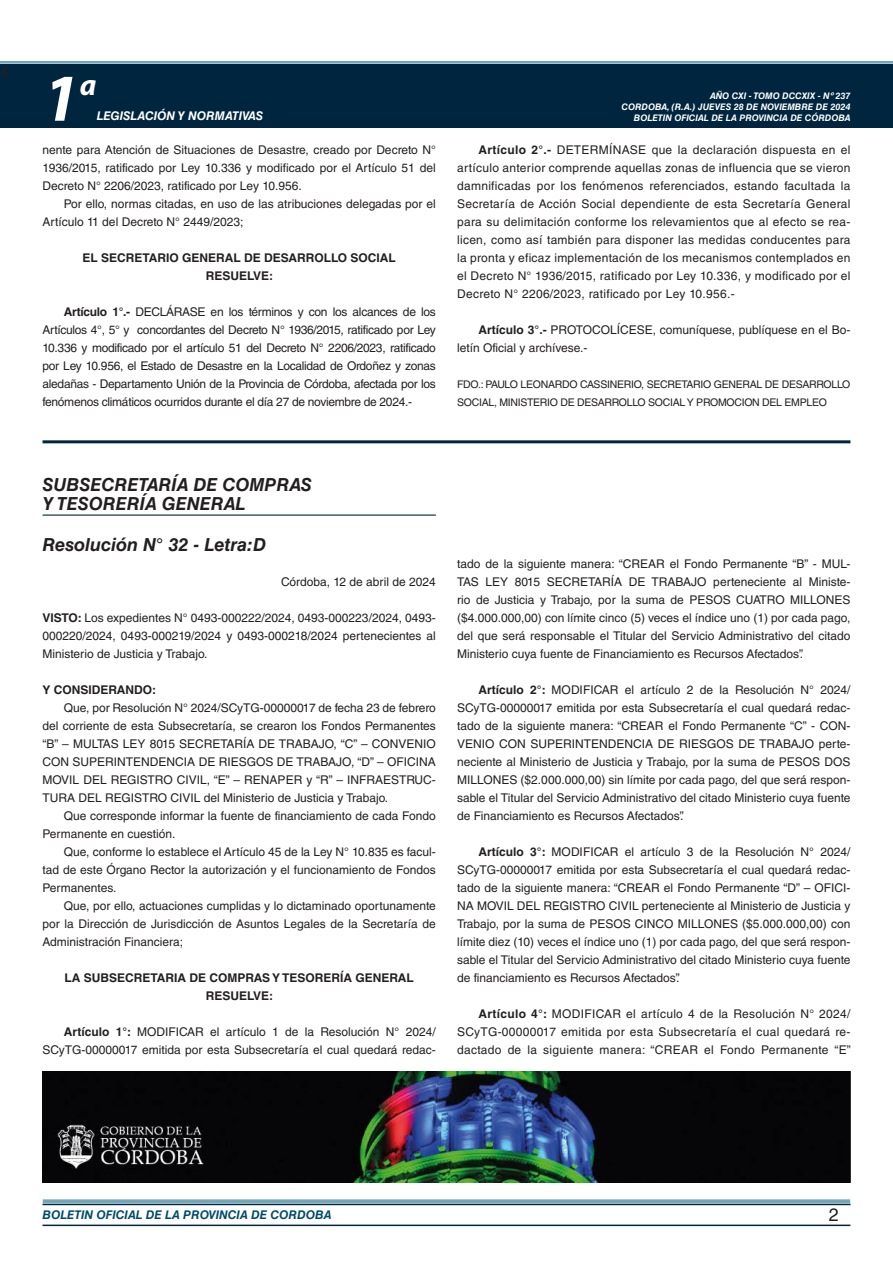
<style>
.page{position:relative;width:893px;height:1263px;background:#fff}
.page>*{position:absolute;margin:0;border:0;box-sizing:border-box;transform-origin:0 0}
.t1{font:italic 700 67.5px "Myriad Pro";color:#fff}
.t2{font:italic 700 30px "Myriad Pro";color:#fff}
.NOMBRE_DE_MINISTERIO{font:italic 700 18px "Helvetica LT Std";color:#231f20}
.t3{font:18px "Minion Pro";color:#231f20}
.t4{font:18px "Helvetica LT Std";color:#231f20}
.TEXTO_BASE{font:12px/18px "Helvetica LT Std";color:#231f20;text-align:justify}
.RESUELVE{font:700 12px "Helvetica LT Std";color:#231f20}
.t5{font:italic 700 12px "Helvetica LT Std";color:#004b6c}
.FECHA{font:12px "Helvetica LT Std";color:#231f20}
.t6{font:italic 700 12px "Helvetica LT Std";color:#fff}
.TEXTO_BASE-2{font:700 12px "Helvetica LT Std";color:#231f20}
.FIRMA{font:10.5px/18px "Helvetica LT Std";letter-spacing:-.025em;color:#231f20}
.t7{font:italic 700 9px/10.8px "Helvetica LT Std";color:#fff;text-align:right}
.s1{font-weight:700}
</style>
<div class="page">
<div style="left:0;top:61px;width:893px;height:6px;background:#fff;opacity:.75"></div>
<div style="left:0;top:64px;width:893px;height:64px;background:#00263f"></div>
<hr style="left:43px;top:1224px;width:807px;height:2px;background:#00263f">
<div style="left:42px;top:1198px;width:809px;height:8px;background:#fff;opacity:.75"></div>
<hr style="left:43px;top:440px;width:807px;height:3px;background:#00263f">
<hr style="left:43px;top:514px;width:393px;height:2px;background:#00263f">
<img style="left:43px;top:1072px;width:807px;height:111px">
<h3 class="t3" style="left:0;top:59px;width:10px">4</h3>
<h1 class="t1" style="left:43px;top:54px;width:38px">1</h1>
<h2 class="t2" style="left:80px;top:66px;width:18px">a</h2>
<p class="t6" style="left:97px;top:109px;width:168px">LEGISLACIÓN Y NORMATIVAS</p>
<p class="TEXTO_BASE" style="left:43px;top:141px;width:395px">nente para Atención de Situaciones de Desastre, creado por Decreto N° 1936/2015, ratificado por Ley 10.336 y modificado por el Artículo 51 del Decreto N° 2206/2023, ratificado por Ley 10.956.</p>
<p class="TEXTO_BASE" style="left:43px;top:195px;width:395px;text-indent:21px">Por ello, normas citadas, en uso de las atribuciones delegadas por el<br>Artículo 11 del Decreto N° 2449/2023;</p>
<p class="RESUELVE" style="left:83px;top:250px;width:315px">EL SECRETARIO GENERAL DE DESARROLLO SOCIAL</p>
<p class="RESUELVE" style="left:206px;top:268px;width:69px">RESUELVE:</p>
<p class="TEXTO_BASE" style="left:43px;top:303px;width:395px;text-indent:21px"><span class="s1">Artículo 1°.-</span> DECLÁRASE en los términos y con los alcances de los Artículos 4°, 5° y concordantes del Decreto N° 1936/2015, ratificado por Ley 10.336 y modificado por el artículo 51 del Decreto N° 2206/2023, ratificado por Ley 10.956, el Estado de Desastre en la Localidad de Ordoñez y zonas aledañas - Departamento Unión de la Provincia de Córdoba, afectada por los fenómenos climáticos ocurridos durante el día 27 de noviembre de 2024.-</p>
<p class="t7" style="left:622px;top:91px;width:230px">AÑO CXI - TOMO DCCXIX - Nº 237<br>CORDOBA, (R.A.) JUEVES 28 DE NOVIEMBRE DE 2024<br>BOLETIN OFICIAL DE LA PROVINCIA DE CÓRDOBA</p>
<p class="TEXTO_BASE" style="left:457px;top:141px;width:395px;text-indent:21px"><span class="s1">Artículo 2°.-</span> DETERMÍNASE que la declaración dispuesta en el artículo anterior comprende aquellas zonas de influencia que se vieron damnificadas por los fenómenos referenciados, estando facultada la Secretaría de Acción Social dependiente de esta Secretaría General para su delimitación conforme los relevamientos que al efecto se rea&shy;licen, como así también para disponer las medidas conducentes para la pronta y eficaz implementación de los mecanismos contemplados en el Decreto N° 1936/2015, ratificado por Ley 10.336, y modificado por el Decreto N° 2206/2023, ratificado por Ley 10.956.-</p>
<p class="TEXTO_BASE" style="left:457px;top:321px;width:395px;text-indent:21px"><span class="s1">Artículo 3°.-</span> PROTOCOLÍCESE, comuníquese, publíquese en el Bo&shy;letín Oficial y archívese.-</p>
<p class="FIRMA" style="left:457px;top:375px;width:395px">FDO.: PAULO LEONARDO CASSINERIO, SECRETARIO GENERAL DE DESARROLLO<br>SOCIAL, MINISTERIO DE DESARROLLO SOCIAL Y PROMOCION DEL EMPLEO</p>
<p class="NOMBRE_DE_MINISTERIO" style="left:43px;top:473px;width:271px">SUBSECRETARÍA DE COMPRAS</p>
<p class="NOMBRE_DE_MINISTERIO" style="left:43px;top:493px;width:204px">Y TESORERÍA GENERAL</p>
<p class="NOMBRE_DE_MINISTERIO" style="left:43px;top:534px;width:225px">Resolución N° 32 - Letra:D</p>
<p class="FECHA" style="left:281px;top:575px;width:156px">Córdoba, 12 de abril de 2024</p>
<p class="TEXTO_BASE" style="left:43px;top:609px;width:395px"><span class="s1">VISTO:</span> Los expedientes N° 0493-000222/2024, 0493-000223/2024, 0493- 000220/2024, 0493-000219/2024 y 0493-000218/2024 pertenecientes al Ministerio de Justicia y Trabajo.</p>
<p class="TEXTO_BASE-2" style="left:43px;top:682px;width:115px">Y CONSIDERANDO:</p>
<p class="TEXTO_BASE" style="left:43px;top:699px;width:395px;text-indent:21px">Que, por Resolución N° 2024/SCyTG-00000017 de fecha 23 de febrero del corriente de esta Subsecretaría, se crearon los Fondos Permanentes “B” – MULTAS LEY 8015 SECRETARÍA DE TRABAJO, “C” – CONVENIO CON SUPERINTENDENCIA DE RIESGOS DE TRABAJO, “D” – OFICINA MOVIL DEL REGISTRO CIVIL, “E” – RENAPER y “R” – INFRAESTRUC-TURA DEL REGISTRO CIVIL del Ministerio de Justicia y Trabajo.</p>
<p class="TEXTO_BASE" style="left:43px;top:807px;width:395px;text-indent:21px">Que corresponde informar la fuente de financiamiento de cada Fondo<br>Permanente en cuestión.</p>
<p class="TEXTO_BASE" style="left:43px;top:843px;width:395px;text-indent:21px">Que, conforme lo establece el Artículo 45 de la Ley N° 10.835 es facul&shy;tad de este Órgano Rector la autorización y el funcionamiento de Fondos Permanentes.</p>
<p class="TEXTO_BASE" style="left:43px;top:897px;width:395px;text-indent:21px">Que, por ello, actuaciones cumplidas y lo dictaminado oportunamente por la Dirección de Jurisdicción de Asuntos Legales de la Secretaría de Administración Financiera;</p>
<p class="RESUELVE" style="left:64px;top:970px;width:351px">LA SUBSECRETARIA DE COMPRAS Y TESORERÍA GENERAL</p>
<p class="RESUELVE" style="left:206px;top:988px;width:69px">RESUELVE:</p>
<p class="TEXTO_BASE" style="left:43px;top:1023px;width:395px;text-align:right"><span class="s1">Artículo 1°:</span> MODIFICAR el artículo 1 de la Resolución N° 2024/<br>SCyTG-00000017 emitida por esta Subsecretaría el cual quedará redac-</p>
<p class="TEXTO_BASE" style="left:457px;top:555px;width:395px">tado de la siguiente manera: “CREAR el Fondo Permanente “B” - MUL-TAS LEY 8015 SECRETARÍA DE TRABAJO perteneciente al Ministe&shy;rio de Justicia y Trabajo, por la suma de PESOS CUATRO MILLONES ($4.000.000,00) con límite cinco (5) veces el índice uno (1) por cada pago, del que será responsable el Titular del Servicio Administrativo del citado Ministerio cuya fuente de Financiamiento es Recursos Afectados”.</p>
<p class="TEXTO_BASE" style="left:457px;top:681px;width:395px;text-indent:21px"><span class="s1">Artículo 2°:</span> MODIFICAR el artículo 2 de la Resolución N° 2024/ SCyTG-00000017 emitida por esta Subsecretaría el cual quedará redac&shy;tado de la siguiente manera: “CREAR el Fondo Permanente “C” - CON-VENIO CON SUPERINTENDENCIA DE RIESGOS DE TRABAJO perte&shy;neciente al Ministerio de Justicia y Trabajo, por la suma de PESOS DOS MILLONES ($2.000.000,00) sin límite por cada pago, del que será respon&shy;sable el Titular del Servicio Administrativo del citado Ministerio cuya fuente de Financiamiento es Recursos Afectados”.</p>
<p class="TEXTO_BASE" style="left:457px;top:843px;width:395px;text-indent:21px"><span class="s1">Artículo 3°:</span> MODIFICAR el artículo 3 de la Resolución N° 2024/ SCyTG-00000017 emitida por esta Subsecretaría el cual quedará redac&shy;tado de la siguiente manera: “CREAR el Fondo Permanente “D” – OFICI-NA MOVIL DEL REGISTRO CIVIL perteneciente al Ministerio de Justicia y Trabajo, por la suma de PESOS CINCO MILLONES ($5.000.000,00) con límite diez (10) veces el índice uno (1) por cada pago, del que será respon&shy;sable el Titular del Servicio Administrativo del citado Ministerio cuya fuente de financiamiento es Recursos Afectados”.</p>
<p class="TEXTO_BASE" style="left:457px;top:1005px;width:395px;text-indent:21px"><span class="s1">Artículo 4°:</span> MODIFICAR el artículo 4 de la Resolución N° 2024/ SCyTG-00000017 emitida por esta Subsecretaría el cual quedará re&shy;dactado de la siguiente manera: “CREAR el Fondo Permanente “E”</p>
<p class="t5" style="left:43px;top:1208px;width:290px">BOLETIN OFICIAL DE LA PROVINCIA DE CORDOBA</p>
<p class="t4" style="left:829px;top:1204px;width:12px">2</p>
</div>
